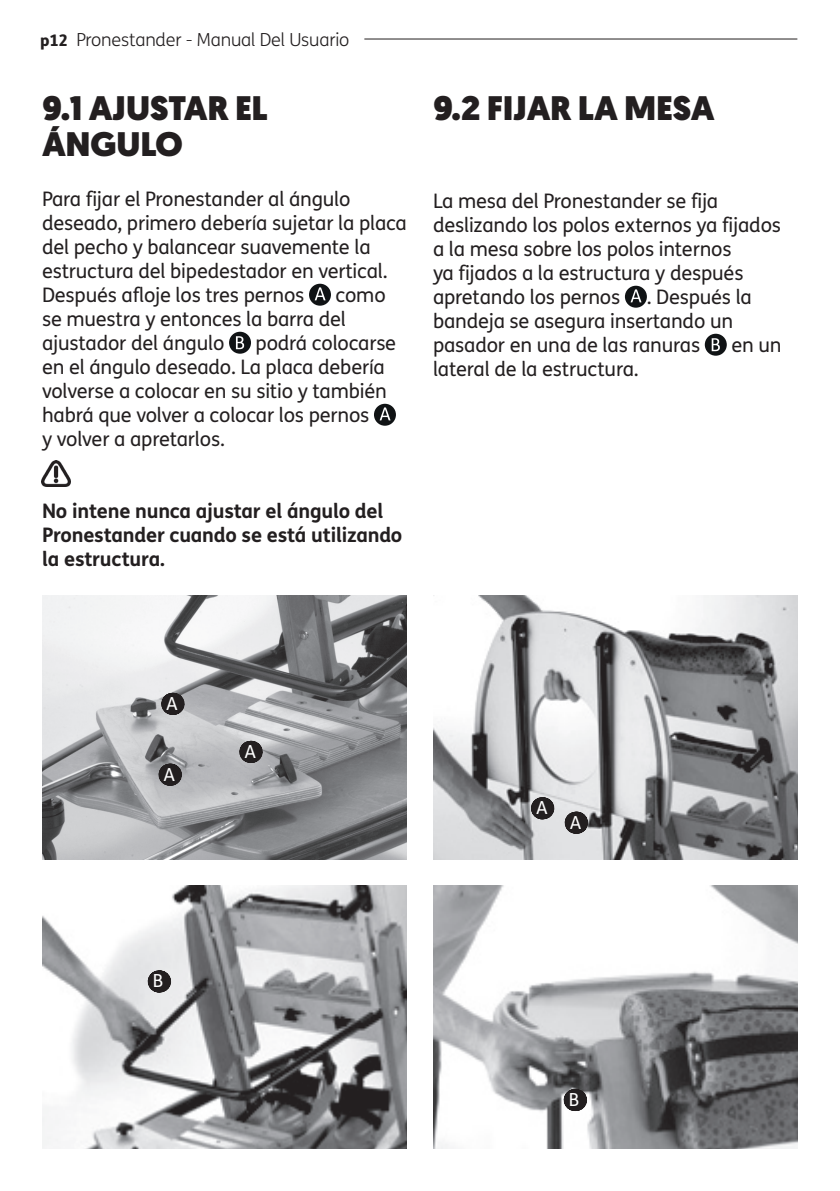
<style>
.page{position:relative;width:840px;height:1191px;background:#fff}
.page>*{position:absolute;margin:0;border:0;box-sizing:border-box;transform-origin:0 0}
.t1{font:900 34px/36px "Geomanist";letter-spacing:-.01em;color:#231f20}
.t2{font:20px/24px "FS Me";letter-spacing:-.01em;color:#231f20}
.t3{font:700 20px/24px "FS Me";letter-spacing:-.01em;color:#231f20}
.t4{font:300 18px "FS Me";letter-spacing:-.01em;color:#231f20}
.t5{font:18px "FS Me";color:#fff}
.s1{font-weight:800;font-size:16px}
</style>
<div class="page">
<hr style="left:364px;top:39px;width:432px;height:1px;background:#231f20">
<img style="left:42px;top:885px;width:365px;height:264px">
<img style="left:42px;top:595px;width:365px;height:264px">
<img style="left:433px;top:596px;width:364px;height:263px">
<img style="left:433px;top:885px;width:364px;height:264px">
<div style="left:309px;top:284px;width:22px;height:22px;background:#101315;border-radius:50%"></div>
<svg style="left:314px;top:287px;width:11px;height:13px"></svg>
<div style="left:229px;top:332px;width:22px;height:22px;background:#101315;border-radius:50%"></div>
<svg style="left:236px;top:336px;width:8px;height:13px"></svg>
<div style="left:374px;top:404px;width:22px;height:22px;background:#101315;border-radius:50%"></div>
<svg style="left:379px;top:407px;width:11px;height:13px"></svg>
<svg style="left:624px;top:286px;width:22px;height:22px"></svg>
<svg style="left:630px;top:289px;width:11px;height:13px"></svg>
<svg style="left:704px;top:334px;width:22px;height:22px"></svg>
<svg style="left:711px;top:338px;width:8px;height:13px"></svg>
<img style="left:42px;top:460px;width:28px;height:27px">
<svg style="left:159px;top:970px;width:1px;height:22px"></svg>
<svg style="left:172px;top:693px;width:1px;height:22px"></svg>
<svg style="left:169px;top:763px;width:2px;height:22px"></svg>
<svg style="left:250px;top:741px;width:1px;height:22px"></svg>
<svg style="left:574px;top:1089px;width:1px;height:22px"></svg>
<svg style="left:541px;top:797px;width:2px;height:22px"></svg>
<svg style="left:575px;top:811px;width:1px;height:22px"></svg>
<p class="t4" style="left:40px;top:27px;width:311px"><span class="s1">p12</span> Pronestander - Manual Del Usuario</p>
<h1 class="t1" style="left:42px;top:90px;width:227px">9.1 AJUSTAR EL<br>ÁNGULO</h1>
<h1 class="t1" style="left:433px;top:90px;width:283px">9.2 FIJAR LA MESA</h1>
<p class="t2" style="left:42px;top:186px;width:366px">Para fijar el Pronestander al ángulo deseado, primero debería sujetar la placa del pecho y balancear suavemente la estructura del bipedestador en vertical.<br>Después afloje los tres pernos</p>
<p class="t2" style="left:42px;top:282px;width:345px;text-indent:293px">como se muestra y entonces la barra del ajustador del ángulo</p>
<p class="t2" style="left:42px;top:330px;width:355px;text-indent:213px">podrá colocarse en el ángulo deseado. La placa debería volverse a colocar en su sitio y también habrá que volver a colocar los pernos<br>y volver a apretarlos.</p>
<p class="t3" style="left:42px;top:498px;width:361px">No intene nunca ajustar el ángulo del<br>Pronestander cuando se está utilizando la estructura.</p>
<p class="t2" style="left:433px;top:188px;width:349px">La mesa del Pronestander se fija deslizando los polos externos ya fijados a la mesa sobre los polos internos<br>ya fijados a la estructura y después apretando los pernos</p>
<p class="t2" style="left:433px;top:284px;width:320px;text-indent:213px">. Después la bandeja se asegura insertando un pasador en una de las ranuras</p>
<p class="t2" style="left:731px;top:332px;width:52px">en un</p>
<p class="t2" style="left:433px;top:356px;width:207px">lateral de la estructura.</p>
<p class="t5" style="left:166px;top:691px;width:13px">A</p>
<p class="t5" style="left:163px;top:762px;width:13px">A</p>
<p class="t5" style="left:244px;top:739px;width:13px">A</p>
<p class="t5" style="left:535px;top:795px;width:13px">A</p>
<p class="t5" style="left:569px;top:810px;width:13px">A</p>
<p class="t5" style="left:153px;top:968px;width:12px">B</p>
<p class="t5" style="left:568px;top:1087px;width:12px">B</p>
</div>
